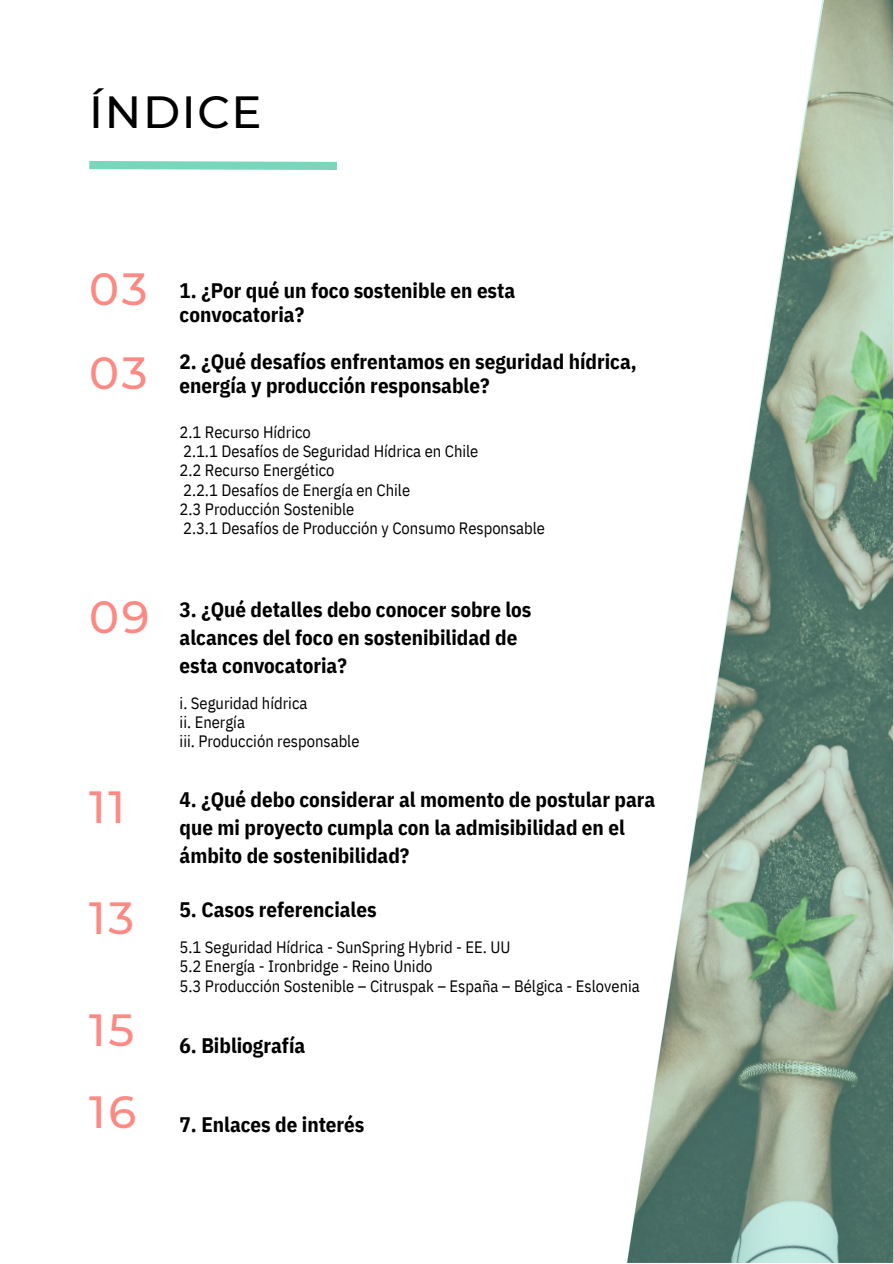
<style>
.page{position:relative;width:894px;height:1264px;background:#fff}
.page>*{position:absolute;margin:0;border:0;box-sizing:border-box;transform-origin:0 0}
.t1{font:500 45px/82.2px "Montserrat";letter-spacing:.055em;color:#fd8983}
.t2{font:500 45px "Montserrat";letter-spacing:.035em;color:#000}
.t3{font:700 21px/28.2px "IBM Plex Sans Cond";color:#000}
.t4{font:16.5px "IBM Plex Sans Cond";color:#000}
</style>
<div class="page">
<svg style="left:89px;top:161px;width:248px;height:9px;background:#85d9c1"></svg>
<svg style="left:626px;top:0;width:267px;height:1263px"></svg>
<p class="t2" style="left:89px;top:85px;width:174px">ÍNDICE</p>
<h1 class="t1" style="left:89px;top:247px;width:60px;line-height:83.2px">03<br>03</h1>
<p class="t1" style="left:89px;top:575px;width:62px">09</p>
<p class="t1" style="left:89px;top:765px;width:37px">11</p>
<p class="t1" style="left:89px;top:877px;width:46px">13</p>
<p class="t1" style="left:89px;top:988px;width:48px">15<br>16</p>
<p class="t3" style="left:179px;top:278px;width:337px;line-height:23.7px">1. ¿Por qué un foco sostenible en esta convocatoria?</p>
<p class="t3" style="left:179px;top:349px;width:458px;line-height:23.7px">2. ¿Qué desafíos enfrentamos en seguridad hídrica, energía y producción responsable?</p>
<h3 class="t4" style="left:179px;top:421px;width:133px">2.1 Recurso Hídrico</h3>
<p class="t4" style="left:183px;top:440px;width:297px">2.1.1 Desafíos de Seguridad Hídrica en Chile</p>
<p class="t4" style="left:179px;top:459px;width:156px">2.2 Recurso Energético</p>
<p class="t4" style="left:183px;top:478px;width:228px">2.2.1 Desafíos de Energía en Chile</p>
<h2 class="t4" style="left:179px;top:498px;width:176px">2.3 Producción Sostenible</h2>
<h3 class="t4" style="left:183px;top:517px;width:363px">2.3.1 Desafíos de Producción y Consumo Responsable</h3>
<h3 class="t3" style="left:179px;top:595px;width:353px">3. ¿Qué detalles debo conocer sobre los alcances del foco en sostenibilidad de esta convocatoria?</h3>
<p class="t4" style="left:179px;top:691px;width:129px">i. Seguridad hídrica</p>
<p class="t4" style="left:179px;top:710px;width:67px">ii. Energía</p>
<p class="t4" style="left:179px;top:730px;width:181px">iii. Producción responsable</p>
<p class="t3" style="left:179px;top:785px;width:477px">4. ¿Qué debo considerar al momento de postular para que mi proyecto cumpla con la admisibilidad en el ámbito de sostenibilidad?</p>
<p class="t3" style="left:179px;top:895px;width:198px">5. Casos referenciales</p>
<h3 class="t4" style="left:179px;top:936px;width:332px">5.1 Seguridad Hídrica - SunSpring Hybrid - EE. UU</h3>
<p class="t4" style="left:179px;top:955px;width:254px">5.2 Energía - Ironbridge - Reino Unido</p>
<p class="t4" style="left:179px;top:974px;width:461px">5.3 Producción Sostenible – Citruspak – España – Bélgica - Eslovenia</p>
<h2 class="t3" style="left:179px;top:1030px;width:127px">6. Bibliografía</h2>
<h3 class="t3" style="left:179px;top:1110px;width:186px">7. Enlaces de interés</h3>
</div>
